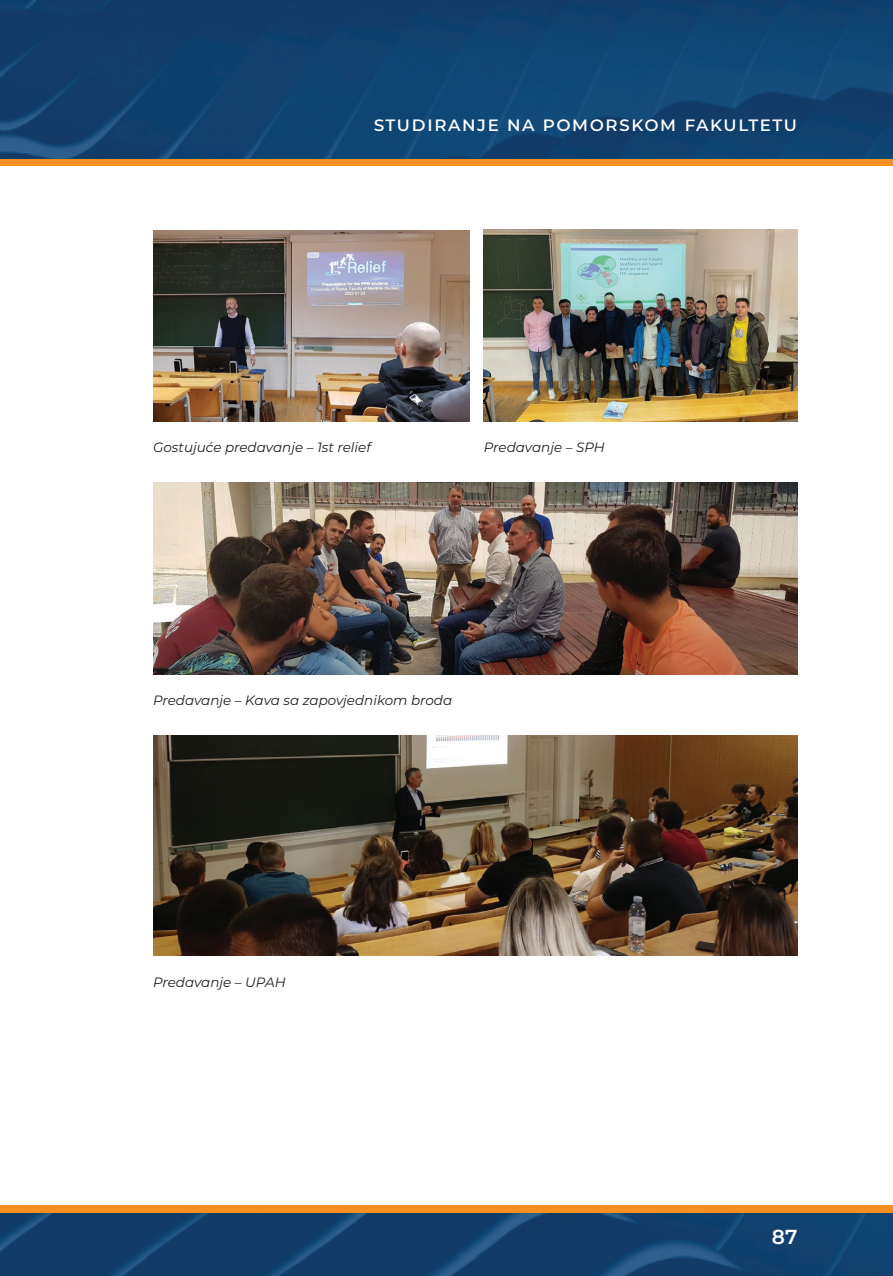
<style>
.page{position:relative;width:893px;height:1276px;background:#fff}
.page>*{position:absolute;margin:0;border:0;box-sizing:border-box;transform-origin:0 0}
.t1{font:500 20.25px "Montserrat";letter-spacing:.06em;color:#fff}
.t2{font:600 20.25px "Montserrat";color:#fff}
.t3{font:italic 13.5px "Montserrat";color:#231f20}
</style>
<div class="page">
<div style="left:0;top:158px;width:893px;height:8px;background:#f68f21"></div>
<img style="left:0;top:0;width:893px;height:158px">
<img style="left:0;top:1213px;width:893px;height:63px">
<div style="left:0;top:1205px;width:893px;height:8px;background:#f68f21"></div>
<img style="left:153px;top:230px;width:316px;height:191px">
<img style="left:484px;top:230px;width:313px;height:191px">
<img style="left:153px;top:483px;width:644px;height:191px">
<img style="left:153px;top:736px;width:644px;height:220px">
<h1 class="t1" style="left:374px;top:109px;width:425px">studiranje na pomorskom fakultetu</h1>
<p class="t3" style="left:153px;top:438px;width:219px">Gostujuće predavanje – 1st relief</p>
<p class="t3" style="left:484px;top:438px;width:122px">Predavanje – SPH</p>
<p class="t3" style="left:153px;top:691px;width:301px">Predavanje – Kava sa zapovjednikom broda</p>
<p class="t3" style="left:153px;top:973px;width:134px">Predavanje – UPAH</p>
<h1 class="t2" style="left:772px;top:1222px;width:27px">87</h1>
</div>
